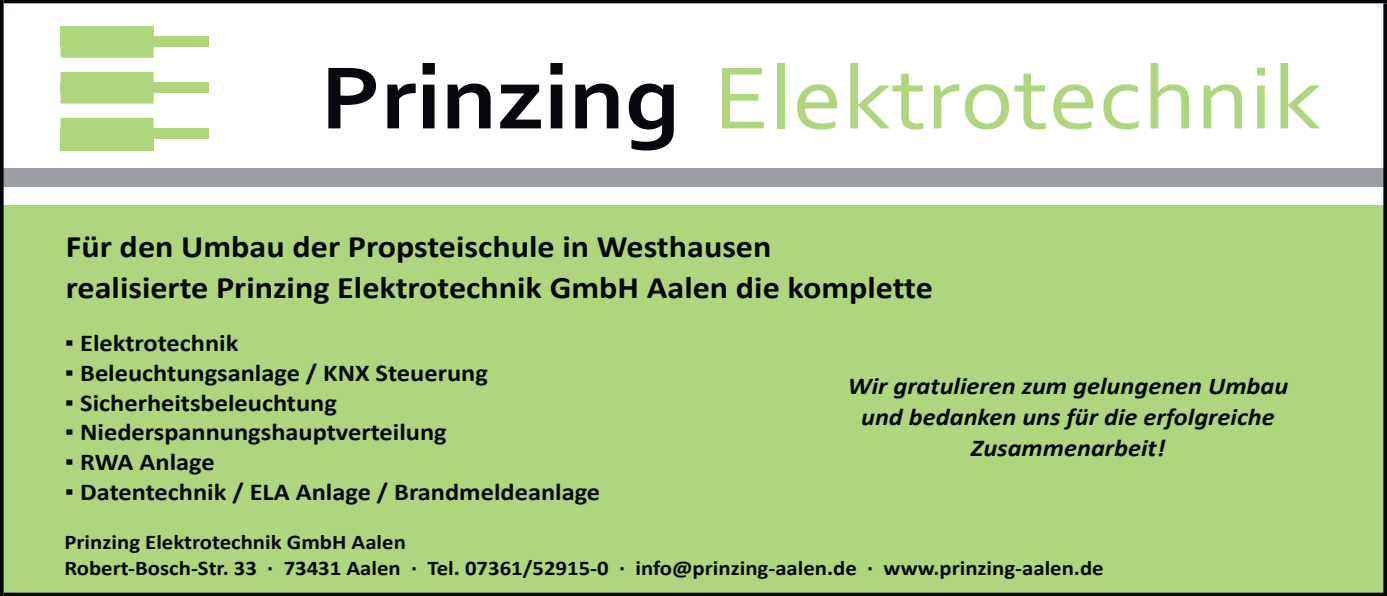
<style>
.page{position:relative;width:1387px;height:596px;background:#fff}
.page>*{position:absolute;margin:0;border:0;box-sizing:border-box;transform-origin:0 0}
.t1{font:92.4px "Corbel";color:#afd57f;scale:1.09 1}
.t2{font:700 31.5px/40.2px "Calibri";color:#07080d;scale:1.09 1}
.t3{font:700 24.15px "Calibri";color:#07080d;scale:1.09 1}
.t4{font:italic 700 24.15px/31.2px "Calibri";color:#07080d;text-align:center;scale:1.09 1}
.t5{font:700 21px/26.2px "Calibri";color:#07080d;scale:1.09 1}
.s1{font-weight:700;color:#07080d}
.s2{font-family:"MS Reference Sans Serif";font-weight:400}
</style>
<div class="page">
<div style="left:61px;top:26px;width:93px;height:11px;background:#afd57f"></div>
<div style="left:61px;top:37px;width:148px;height:10px;background:#afd57f"></div>
<svg style="left:61px;top:47px;width:93px;height:35px"></svg>
<div style="left:61px;top:82px;width:148px;height:11px;background:#afd57f"></div>
<svg style="left:61px;top:93px;width:93px;height:35px"></svg>
<div style="left:61px;top:128px;width:148px;height:11px;background:#afd57f"></div>
<div style="left:61px;top:139px;width:93px;height:11px;background:#afd57f"></div>
<div style="left:2px;top:168px;width:1383px;height:19px;background:#9b9fa4"></div>
<div style="left:2px;top:205px;width:1383px;height:389px;background:#afd57f"></div>
<svg style="left:1383px;top:3px;width:4px;height:589px;background:#171b1a"></svg>
<svg style="left:0;top:0;width:4px;height:595px;background:#171a1a"></svg>
<hr style="left:4px;top:592px;width:1383px;height:3px;background:#07080d">
<hr style="left:4px;top:0;width:1383px;height:3px;background:#07080d">
<h1 class="t1" style="left:321px;top:40px;width:920px"><span class="s1">Prinzing</span> Elektrotechnik</h1>
<h2 class="t2" style="left:66px;top:225px;width:797px">Für den Umbau der Propsteischule in Westhausen<br>realisierte Prinzing Elektrotechnik GmbH Aalen die komplette</h2>
<p class="t3" style="left:65px;top:327px;width:161px"><span class="s2">▪</span> Elektrotechnik</p>
<p class="t3" style="left:65px;top:358px;width:390px"><span class="s2">▪</span> Beleuchtungsanlage / KNX Steuerung</p>
<p class="t3" style="left:65px;top:387px;width:251px"><span class="s2">▪</span> Sicherheitsbeleuchtung</p>
<p class="t3" style="left:65px;top:417px;width:352px"><span class="s2">▪</span> Niederspannungshauptverteilung</p>
<p class="t3" style="left:65px;top:447px;width:139px"><span class="s2">▪</span> RWA Anlage</p>
<p class="t3" style="left:65px;top:477px;width:493px"><span class="s2">▪</span> Datentechnik / ELA Anlage / Brandmeldeanlage</p>
<p class="t5" style="left:64px;top:527px;width:955px">Prinzing Elektrotechnik GmbH Aalen<br>Robert--‐Bosch--‐Str. 33 ·∙ 73431 Aalen ·∙ Tel. 07361/52915--‐0 ·∙ info@prinzing--‐aalen.de ·∙ www.prinzing--‐aalen.de</p>
<p class="t4" style="left:848px;top:369px;width:406px">Wir gratulieren zum gelungenen Umbau und bedanken uns für die erfolgreiche<br>Zusammenarbeit!</p>
</div>
